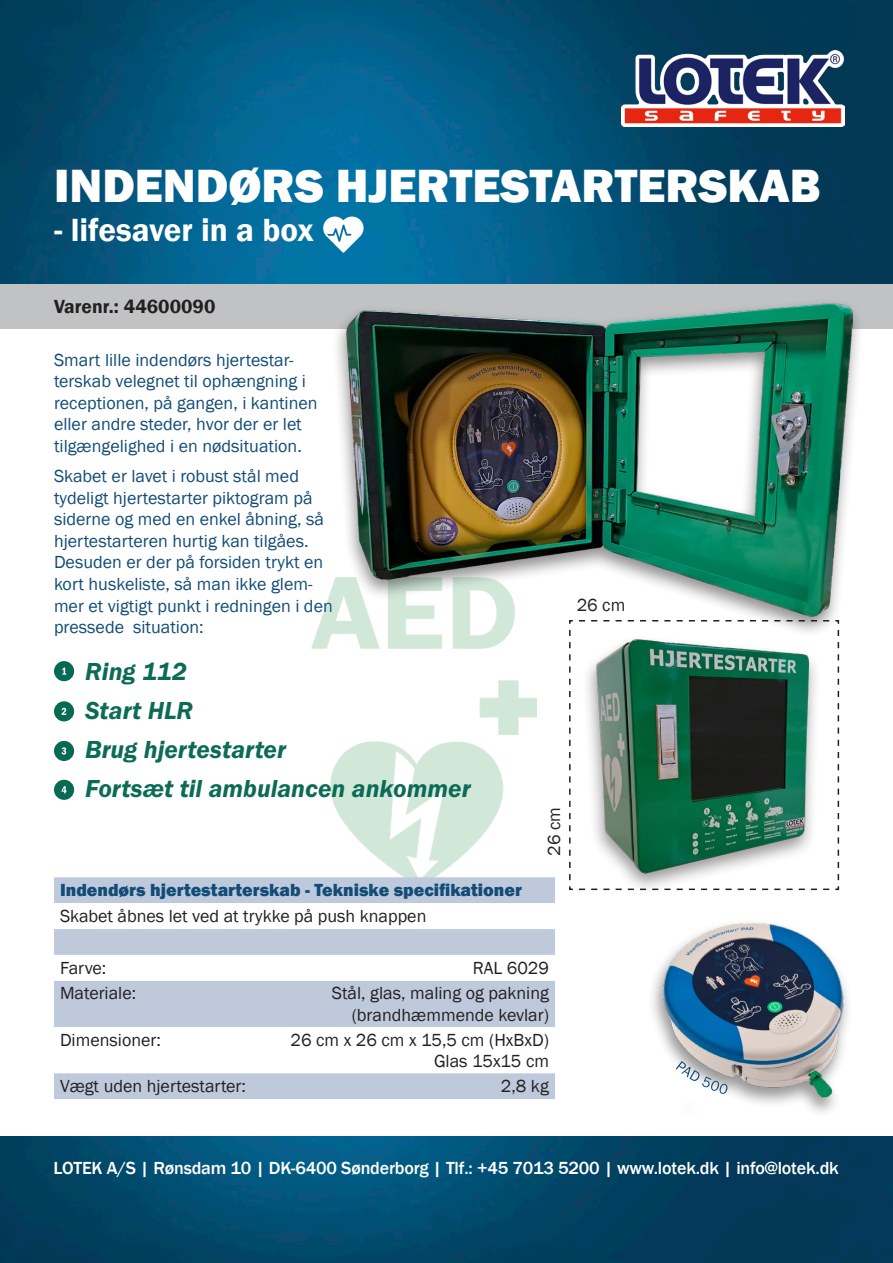
<style>
.page{position:relative;width:893px;height:1263px;background:#fff}
.page>*{position:absolute;margin:0;border:0;box-sizing:border-box;transform-origin:0 0}
.t1{font:800 48px "Franklin Gothic";color:#fff}
.t2{font:600 33px "Franklin Gothic";color:#fff}
.t3{font:25.5px "Franklin Gothic URW Dem Ita";color:#0c6b56}
.t4{font:600 19.5px "Franklin Gothic";color:#231f20}
.t5{font:18px/21.6px "Franklin Gothic";color:#124c77}
.t6{font:18px/21.6px "Franklin Gothic";color:#231f20;text-align:right}
.t7{font:500 18px "Franklin Gothic";letter-spacing:-.01em;color:#fff}
.t8{font:800 18px "Franklin Gothic";color:#124c77}
</style>
<div class="page">
<img style="left:0;top:0;width:893px;height:1263px">
<img style="left:622px;top:51px;width:222px;height:76px">
<div style="left:0;top:309px;width:893px;height:826px;background:#fff"></div>
<svg style="left:569px;top:638px;width:271px;height:253px"></svg>
<img style="left:312px;top:591px;width:225px;height:286px">
<div style="left:54px;top:877px;width:501px;height:222px;background:#becadc"></div>
<svg style="left:54px;top:903px;width:501px;height:170px"></svg>
<div style="left:0;top:285px;width:893px;height:44px;background:#c1c2c4"></div>
<img style="left:571px;top:877px;width:277px;height:236px">
<svg style="left:322px;top:217px;width:43px;height:36px"></svg>
<svg style="left:676px;top:1061px;width:52px;height:33px"></svg>
<div style="left:54px;top:661px;width:20px;height:20px;background:#056954;border-radius:50%"></div>
<svg style="left:62px;top:668px;width:4px;height:7px"></svg>
<div style="left:54px;top:701px;width:20px;height:20px;background:#096a54;border-radius:50%"></div>
<svg style="left:62px;top:708px;width:4px;height:7px"></svg>
<div style="left:54px;top:780px;width:20px;height:20px;background:#096a54;border-radius:50%"></div>
<svg style="left:62px;top:786px;width:4px;height:7px"></svg>
<div style="left:54px;top:741px;width:20px;height:20px;background:#096a54;border-radius:50%"></div>
<svg style="left:62px;top:747px;width:4px;height:7px"></svg>
<div style="left:331px;top:297px;width:533px;height:341px;background:#231f20;opacity:.5"></div>
<img style="left:336px;top:297px;width:517px;height:328px">
<p class="t1" style="left:54px;top:155px;width:768px">INDENDØRS HJERTESTARTERSKAB</p>
<p class="t2" style="left:54px;top:210px;width:261px">- lifesaver in a box</p>
<p class="t4" style="left:54px;top:295px;width:163px">Varenr.: 44600090</p>
<p class="t5" style="left:54px;top:349px;width:265px">Smart lille indendørs hjertestar&shy;terskab velegnet til ophængning i receptionen, på gangen, i kantinen eller andre steder, hvor der er let tilgængelighed i en nødsituation.</p>
<p class="t5" style="left:54px;top:466px;width:280px">Skabet er lavet i robust stål med tydeligt hjertestarter piktogram på siderne og med en enkel åbning, så hjertestarteren hurtig kan tilgåes.<br>Desuden er der på forsiden trykt en kort huskeliste, så man ikke glem&shy;mer et vigtigt punkt i redningen i den pressede situation:</p>
<p class="t3" style="left:85px;top:655px;width:103px">Ring 112</p>
<p class="t3" style="left:85px;top:694px;width:110px">Start HLR</p>
<p class="t3" style="left:85px;top:733px;width:202px">Brug hjertestarter</p>
<p class="t3" style="left:85px;top:772px;width:387px">Fortsæt til ambulancen ankommer</p>
<p class="t6" style="left:544px;top:856px;width:50px;rotate:-90deg">26 cm</p>
<p class="t8" style="left:60px;top:878px;width:463px">Indendørs hjertestarterskab - Tekniske specifikationer</p>
<p class="t6" style="left:60px;top:905px;width:368px">Skabet åbnes let ved at trykke på push knappen</p>
<p class="t6" style="left:60px;top:957px;width:48px">Farve:</p>
<p class="t6" style="left:473px;top:957px;width:78px">RAL 6029</p>
<p class="t6" style="left:60px;top:983px;width:78px">Materiale:</p>
<p class="t6" style="left:332px;top:983px;width:219px">Stål, glas, maling og pakning (brandhæmmende kevlar)</p>
<p class="t6" style="left:60px;top:1029px;width:102px">Dimensioner:</p>
<p class="t6" style="left:291px;top:1029px;width:260px">26 cm x 26 cm x 15,5 cm (HxBxD)</p>
<p class="t6" style="left:434px;top:1051px;width:117px">Glas 15x15 cm</p>
<p class="t6" style="left:60px;top:1075px;width:188px">Vægt uden hjertestarter:</p>
<p class="t6" style="left:501px;top:1075px;width:50px">2,8 kg</p>
<p class="t6" style="left:577px;top:595px;width:50px">26 cm</p>
<p class="t7" style="left:53px;top:1156px;width:787px">LOTEK A/S | Rønsdam 10 | DK-6400 Sønderborg | Tlf.: +45 7013 5200 | www.lotek.dk | info@lotek.dk</p>
</div>
